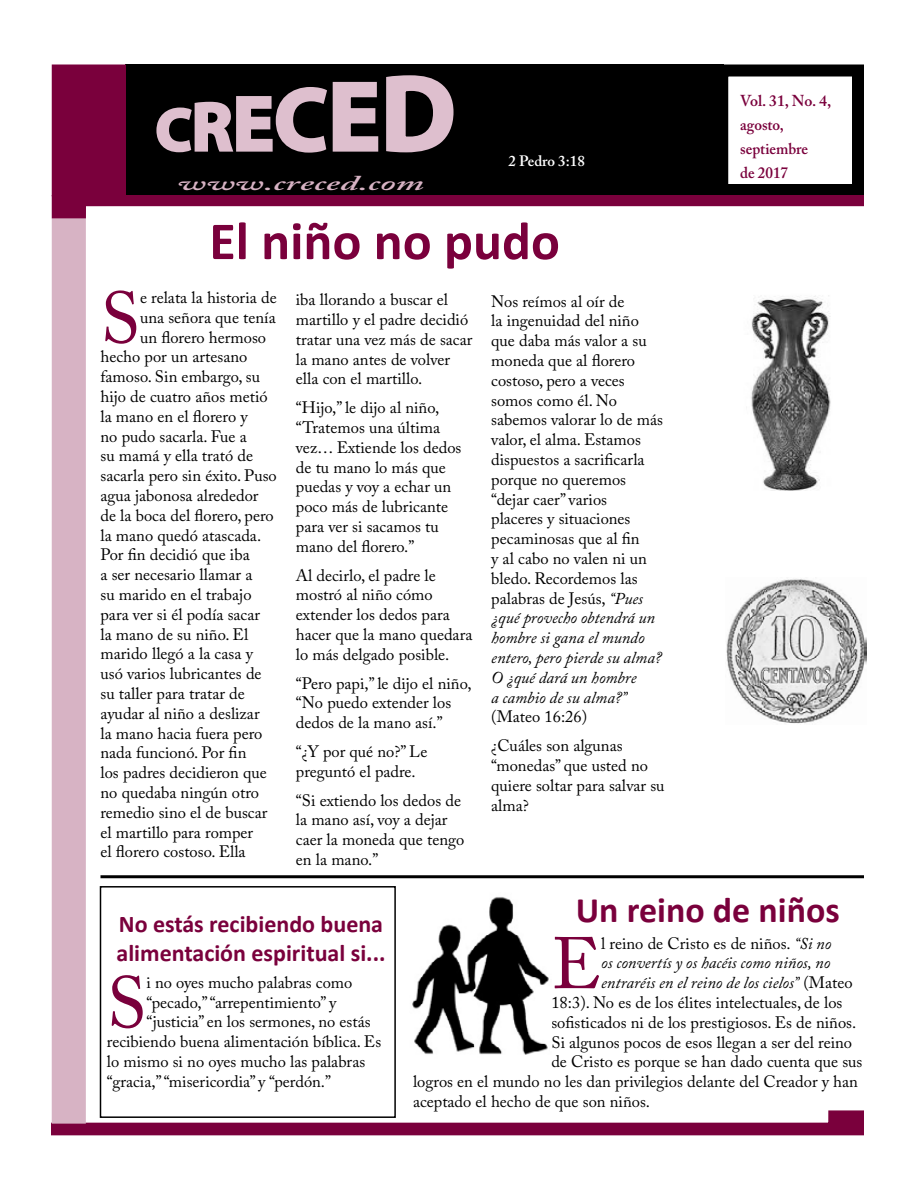
<style>
.page{position:relative;width:918px;height:1188px;background:#fff}
.page>*{position:absolute;margin:0;border:0;box-sizing:border-box;transform-origin:0 0}
.t1{font:72.15px "Adobe Caslon Pro";color:#7a003c}
.t2{font:700 60px "Myriad Pro";color:#debfce}
.t3{font:700 54px "Calibri";color:#7a003c}
.t4{font:700 36px "Calibri";color:#7a003c}
.t5{font:700 24px/28.8px "Calibri";color:#7a003c}
.t6{font:italic 600 21px "Adobe Caslon Pro";color:#d7b3c4;scale:1.82 1}
.t7{font:16.5px/19.8px "Adobe Caslon Pro";color:#000}
.t8{font:italic 16.5px "Adobe Caslon Pro";color:#000}
.t9{font:600 15.75px/24px "Adobe Caslon Pro";color:#7a003c}
.t10{font:600 15px "Adobe Caslon Pro";color:#fff}
.s1{font-size:69px}
.s2{font-size:78px}
.s3{font-size:90px}
.s4{font-size:99px}
.s5{font-size:108px}
.s6{font-style:italic}
.s7{font-style:normal}
</style>
<div class="page">
<div style="left:125px;top:64px;width:599px;height:132px;background:#000"></div>
<svg style="left:51px;top:1110px;width:813px;height:26px"></svg>
<div style="left:52px;top:218px;width:34px;height:906px;background:#d7b3c4"></div>
<div style="left:52px;top:65px;width:73px;height:131px;background:#7a003c"></div>
<div style="left:52px;top:64px;width:74px;height:132px;border:2px solid #7a003c"></div>
<div style="left:716px;top:64px;width:148px;height:132px;border:12px solid #000"></div>
<svg style="left:156px;top:75px;width:298px;height:78px"></svg>
<svg style="left:52px;top:195px;width:812px;height:23px"></svg>
<img style="left:751px;top:295px;width:80px;height:195px">
<img style="left:412px;top:897px;width:137px;height:158px">
<hr style="left:100px;top:875px;width:764px;height:3px;background:#000">
<div style="left:100px;top:886px;width:296px;height:232px;border:2px solid #000"></div>
<img style="left:726px;top:579px;width:140px;height:145px">
<h2 class="t2" style="left:156px;top:91px;width:301px">C<span class="s1">R</span><span class="s2">E</span><span class="s3">C</span><span class="s4">E</span><span class="s5">D</span></h2>
<p class="t6" style="left:177px;top:170px;width:137px">www.creced.com</p>
<p class="t10" style="left:508px;top:152px;width:78px">2 Pedro 3:18</p>
<h3 class="t3" style="left:209px;top:207px;width:352px">El niño no pudo</h3>
<p class="t7" style="left:296px;top:290px;width:178px">iba llorando a buscar el martillo y el padre decidió tratar una vez más de sacar la mano antes de volver ella con el martillo.</p>
<p class="t7" style="left:296px;top:398px;width:167px">“Hijo,” le dijo al niño, “Tratemos una última vez… Extiende los dedos de tu mano lo más que puedas y voy a echar un poco más de lubricante para ver si sacamos tu mano del florero.”</p>
<p class="t7" style="left:296px;top:565px;width:178px">Al decirlo, el padre le mostró al niño cómo extender los dedos para hacer que la mano quedara lo más delgado posible.</p>
<p class="t7" style="left:296px;top:673px;width:177px">“Pero papi,” le dijo el niño, “No puedo extender los dedos de la mano así.”</p>
<p class="t7" style="left:296px;top:741px;width:133px">“¿Y por qué no?” Le preguntó el padre.</p>
<p class="t7" style="left:296px;top:790px;width:170px">“Si extiendo los dedos de la mano así, voy a dejar caer la moneda que tengo en la mano.”</p>
<h1 class="t1" style="left:100px;top:276px;width:41px">S</h1>
<p class="t7" style="left:140px;top:287px;width:138px">e relata la historia de</p>
<p class="t7" style="left:491px;top:291px;width:173px">Nos reímos al oír de<br>la ingenuidad del niño que daba más valor a su moneda que al florero costoso, pero a veces somos como él. No sabemos valorar lo de más valor, el alma. Estamos dispuestos a sacrificarla porque no queremos “dejar caer” varios placeres y situaciones pecaminosas que al fin<br>y al cabo no valen ni un bledo. Recordemos las palabras de Jesús, <span class="s6">“Pues ¿qué provecho obtendrá un hombre si gana el mundo entero, pero pierde su alma?<br>O ¿qué dará un hombre<br>a cambio de su alma?”</span></p>
<p class="t7" style="left:491px;top:702px;width:133px;line-height:28.8px">(Mateo 16:26) ¿Cuáles son algunas</p>
<p class="t7" style="left:491px;top:755px;width:175px">“monedas” que usted no quiere soltar para salvar su alma?</p>
<p class="t7" style="left:140px;top:307px;width:137px">una señora que tenía</p>
<p class="t7" style="left:140px;top:327px;width:128px">un florero hermoso</p>
<p class="t7" style="left:100px;top:347px;width:149px">hecho por un artesano</p>
<p class="t7" style="left:100px;top:367px;width:161px">famoso. Sin embargo, su</p>
<p class="t7" style="left:100px;top:386px;width:169px">hijo de cuatro años metió</p>
<p class="t7" style="left:100px;top:406px;width:149px">la mano en el florero y</p>
<p class="t7" style="left:100px;top:426px;width:148px">no pudo sacarla. Fue a</p>
<p class="t7" style="left:100px;top:446px;width:154px">su mamá y ella trató de</p>
<p class="t7" style="left:100px;top:466px;width:178px">sacarla pero sin éxito. Puso</p>
<p class="t7" style="left:100px;top:485px;width:160px">agua jabonosa alrededor</p>
<p class="t7" style="left:100px;top:505px;width:175px">de la boca del florero, pero</p>
<p class="t7" style="left:100px;top:525px;width:162px">la mano quedó atascada.</p>
<p class="t7" style="left:100px;top:545px;width:151px">Por fin decidió que iba</p>
<p class="t7" style="left:100px;top:565px;width:153px">a ser necesario llamar a</p>
<p class="t7" style="left:100px;top:584px;width:153px">su marido en el trabajo</p>
<p class="t7" style="left:100px;top:604px;width:161px">para ver si él podía sacar</p>
<p class="t7" style="left:100px;top:624px;width:149px">la mano de su niño. El</p>
<p class="t7" style="left:100px;top:644px;width:154px">marido llegó a la casa y</p>
<p class="t7" style="left:100px;top:664px;width:163px">usó varios lubricantes de</p>
<p class="t7" style="left:100px;top:683px;width:146px">su taller para tratar de</p>
<p class="t7" style="left:100px;top:703px;width:161px">ayudar al niño a deslizar</p>
<p class="t7" style="left:100px;top:723px;width:163px">la mano hacia fuera pero</p>
<p class="t7" style="left:100px;top:743px;width:147px">nada funcionó. Por fin</p>
<p class="t7" style="left:100px;top:763px;width:168px">los padres decidieron que</p>
<p class="t7" style="left:100px;top:782px;width:160px">no quedaba ningún otro</p>
<p class="t7" style="left:100px;top:802px;width:169px">remedio sino el de buscar</p>
<p class="t7" style="left:100px;top:822px;width:154px">el martillo para romper</p>
<p class="t7" style="left:100px;top:842px;width:147px">el florero costoso. Ella</p>
<p class="t9" style="left:740px;top:89px;width:92px">Vol. 31, No. 4, agosto, septiembre<br>de 2017</p>
<h3 class="t5" style="left:117px;top:910px;width:270px">No estás recibiendo buena alimentación espiritual si...</h3>
<h1 class="t1" style="left:107px;top:960px;width:41px">S</h1>
<p class="t7" style="left:146px;top:972px;width:207px">i no oyes mucho palabras como</p>
<p class="t7" style="left:146px;top:992px;width:191px">“pecado,” “arrepentimiento” y</p>
<p class="t7" style="left:146px;top:1012px;width:226px">“justicia” en los sermones, no estás</p>
<p class="t7" style="left:107px;top:1032px;width:276px">recibiendo buena alimentación bíblica. Es</p>
<p class="t7" style="left:107px;top:1051px;width:260px">lo mismo si no oyes mucho las palabras</p>
<p class="t7" style="left:107px;top:1071px;width:226px">“gracia,” “misericordia” y “perdón.”</p>
<h3 class="t4" style="left:576px;top:887px;width:265px">Un reino de niños</h3>
<h1 class="t1" style="left:551px;top:921px;width:51px">E</h1>
<p class="t7" style="left:601px;top:933px;width:232px">l reino de Cristo es de niños. <span class="s6">“Si no</span></p>
<p class="t8" style="left:601px;top:953px;width:231px">os convertís y os hacéis como niños, no</p>
<p class="t8" style="left:601px;top:973px;width:253px">entraréis en el reino de los cielos” <span class="s7">(Mateo</span></p>
<p class="t7" style="left:551px;top:992px;width:293px">18:3). No es de los élites intelectuales, de los</p>
<p class="t7" style="left:551px;top:1012px;width:306px">sofisticados ni de los prestigiosos. Es de niños.</p>
<p class="t7" style="left:551px;top:1032px;width:302px">Si algunos pocos de esos llegan a ser del reino</p>
<p class="t7" style="left:551px;top:1052px;width:313px">de Cristo es porque se han dado cuenta que sus</p>
<p class="t7" style="left:413px;top:1072px;width:446px">logros en el mundo no les dan privilegios delante del Creador y han</p>
<p class="t7" style="left:413px;top:1091px;width:239px">aceptado el hecho de que son niños.</p>
</div>
